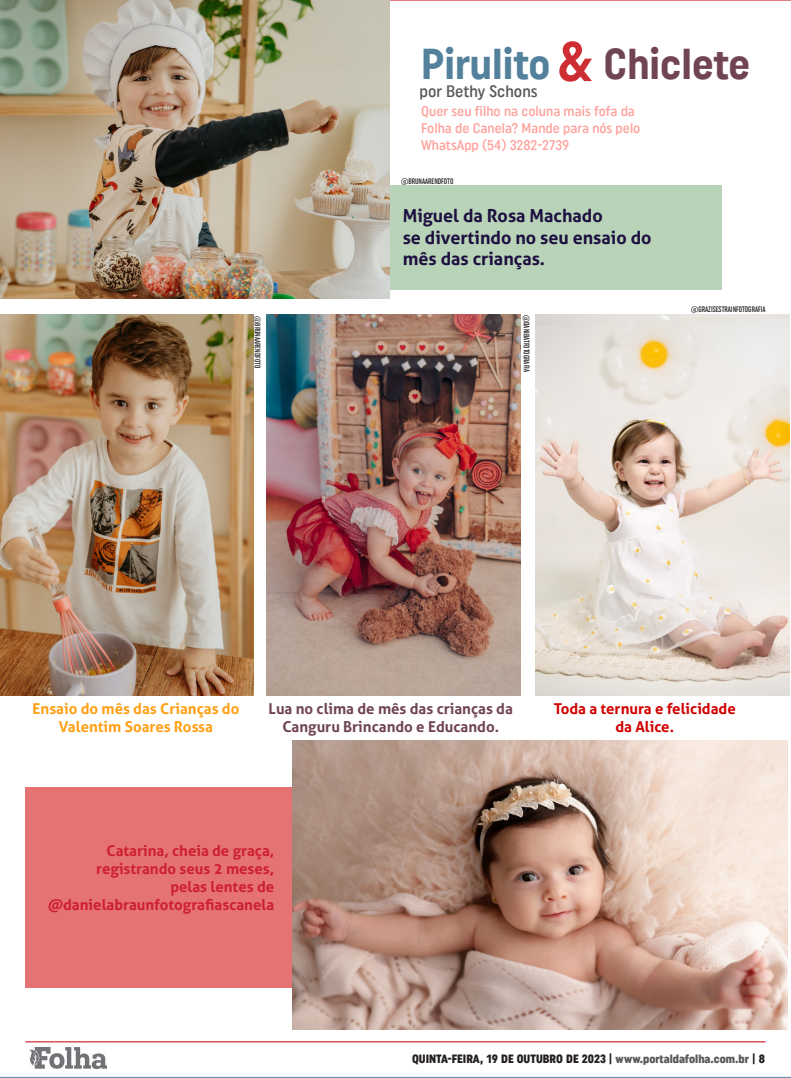
<style>
.page{position:relative;width:791px;height:1078px;background:#fff}
.page>*{position:absolute;margin:0;border:0;box-sizing:border-box;transform-origin:0 0}
.t1{font:43px "Uniform Condensed 4";color:#53819c}
.t2{font:700 17.9px/21.5px "Aller";color:#1d0f40}
.t3{font:16.5px "Uniform Condensed 2";color:#57585a}
.t4{font:700 15px/18px "Aller";color:#cd2031;text-align:right}
.t5{font:700 15px/18px "Aller";color:#704551;text-align:center}
.t6{font:700 15px/18px "Aller";color:#ffa016;text-align:center}
.t7{font:700 15px/18px "Aller";color:#d20000;text-align:center}
.t8{font:14px/16.8px "Uniform Condensed 2";color:#ffa09b}
.t9{font:12px "Uniform Condensed 3";color:#231f20}
.t10{font:8px "Uniform Extra Condensed 2";color:#231f20}
.s1{font-size:56.1px;color:#ce2d33}
.s2{color:#704551}
.s3{color:#57585a}
</style>
<div class="page">
<div style="left:357px;top:185px;width:364px;height:104px;background:#b8d3b7"></div>
<div style="left:26px;top:787px;width:279px;height:200px;background:#e67373"></div>
<hr style="left:0;top:0;width:791px;height:1px;background:#ce2d33">
<hr style="left:26px;top:1041px;width:739px;height:1px;background:#d8575c">
<hr style="left:0;top:1076px;width:791px;height:1px;background:#53819c">
<hr style="left:26px;top:1040px;width:739px;height:1px;background:#d8575c">
<img style="left:29px;top:1047px;width:77px;height:20px">
<img style="left:293px;top:740px;width:495px;height:289px">
<img style="left:0;top:315px;width:254px;height:380px">
<img style="left:266px;top:315px;width:254px;height:380px">
<img style="left:0;top:1px;width:390px;height:297px">
<img style="left:536px;top:315px;width:254px;height:380px">
<p class="t1" style="left:421px;top:38px;width:330px">Pirulito <span class="s1">&amp;</span> <span class="s2">Chiclete</span></p>
<p class="t3" style="left:420px;top:82px;width:120px">por Bethy Schons</p>
<p class="t8" style="left:421px;top:103px;width:221px">Quer seu filho na coluna mais fofa da<br>Folha de Canela? Mande para nós pelo<br>WhatsApp (54) 3282-2739</p>
<p class="t10" style="left:401px;top:176px;width:54px">@BRUNAARENDFOTO</p>
<p class="t2" style="left:403px;top:205px;width:250px">Miguel da Rosa Machado<br>se divertindo no seu ensaio do mês das crianças.</p>
<p class="t10" style="left:262px;top:316px;width:54px;rotate:90deg">@BRUNAARENDFOTO</p>
<p class="t10" style="left:531px;top:315px;width:59px;rotate:90deg">@DANIBATFOTOGRAFIA</p>
<p class="t10" style="left:691px;top:304px;width:76px">@GRAZISESTRAINFOTOGRAFIA</p>
<p class="t6" style="left:33px;top:699px;width:208px">Ensaio do mês das Crianças do<br>Valentim Soares Rossa</p>
<p class="t5" style="left:269px;top:699px;width:246px">Lua no clima de mês das crianças da<br>Canguru Brincando e Educando.</p>
<p class="t7" style="left:554px;top:699px;width:184px">Toda a ternura e felicidade da Alice.</p>
<p class="t4" style="left:48px;top:841px;width:228px">Catarina, cheia de graça, registrando seus 2 meses,<br>pelas lentes de @danielabraunfotografiascanela</p>
<p class="t9" style="left:412px;top:1051px;width:354px">QUINTA-FEIRA, 19 DE OUTUBRO DE 2023 | <span class="s3">www.portaldafolha.com.br</span> | 8</p>
</div>
